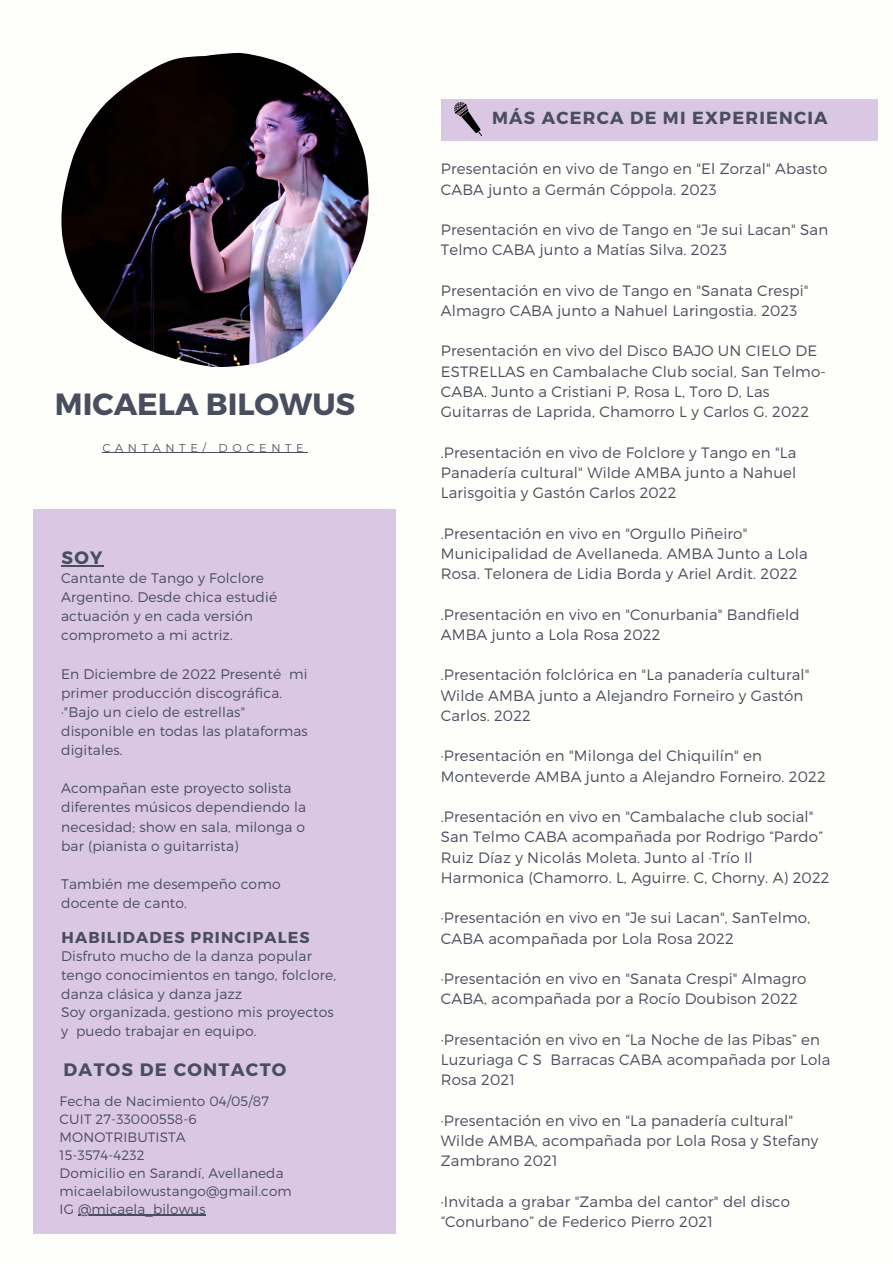
<style>
.page{position:relative;width:893px;height:1264px;background:#fff}
.page>*{position:absolute;margin:0;border:0;box-sizing:border-box;transform-origin:0 0}
.t1{font:700 30.6px "Montserrat";color:#494e5f}
.t2{font:700 18px "Montserrat";letter-spacing:.07em;color:#494e5f}
.t3{font:700 17.55px "Montserrat";letter-spacing:.07em;color:#494e5f}
.t4{font:700 15.75px "Montserrat";letter-spacing:.07em;color:#494e5f}
.t5{font:300 15px/20.2px "Montserrat";letter-spacing:.01em;color:#494e5f}
.t6{font:300 13.95px/19px "Montserrat";letter-spacing:.01em;color:#494e5f}
.t7{font:300 13.65px "Montserrat";letter-spacing:.01em;color:#494e5f}
.t8{font:11.25px "Montserrat";letter-spacing:.405em;color:#494e5f}
</style>
<div class="page">
<div style="left:0;top:0;width:892px;height:1262px;background:#fefefa"></div>
<div style="left:34px;top:509px;width:361px;height:724px;background:#dac7e4"></div>
<img style="left:61px;top:53px;width:307px;height:314px">
<hr style="left:102px;top:452px;width:206px;height:1px;background:#494e5f">
<hr style="left:62px;top:565px;width:42px;height:1px;background:#494e5f">
<div style="left:441px;top:99px;width:436px;height:41px;background:#dac7e4"></div>
<img style="left:454px;top:102px;width:27px;height:33px">
<hr style="left:78px;top:1214px;width:128px;height:1px;background:#494e5f">
<p class="t1" style="left:55px;top:384px;width:302px">MICAELA BILOWUS</p>
<p class="t8" style="left:102px;top:440px;width:203px">CANTANTE/ DOCENTE</p>
<p class="t2" style="left:62px;top:546px;width:42px">SOY</p>
<p class="t6" style="left:61px;top:567px;width:218px">Cantante de Tango y Folclore<br>Argentino. Desde chica estudié actuación y en cada versión comprometo a mi actriz.</p>
<p class="t6" style="left:61px;top:663px;width:248px">En Diciembre de 2022 Presenté mi primer producción discográfica.</p>
<p class="t6" style="left:61px;top:701px;width:248px">·"Bajo un cielo de estrellas" disponible en todas las plataformas digitales.</p>
<p class="t6" style="left:61px;top:778px;width:246px">Acompañan este proyecto solista diferentes músicos dependiendo la necesidad; show en sala, milonga o bar (pianista o guitarrista)</p>
<p class="t6" style="left:61px;top:873px;width:221px">También me desempeño como docente de canto.</p>
<p class="t4" style="left:62px;top:927px;width:249px">HABILIDADES PRINCIPALES</p>
<p class="t6" style="left:61px;top:946px;width:276px;line-height:18.6px">Disfruto mucho de la danza popular tengo conocimientos en tango, folclore, danza clásica y danza jazz</p>
<p class="t6" style="left:61px;top:1002px;width:274px;line-height:18.6px">Soy organizada, gestiono mis proyectos y puedo trabajar en equipo.</p>
<p class="t2" style="left:63px;top:1058px;width:224px">DATOS DE CONTACTO</p>
<p class="t7" style="left:60px;top:1091px;width:211px">Fecha de Nacimiento 04/05/87</p>
<p class="t7" style="left:60px;top:1109px;width:139px">CUIT 27-33000558-6</p>
<p class="t7" style="left:60px;top:1127px;width:127px">MONOTRIBUTISTA</p>
<p class="t7" style="left:60px;top:1145px;width:87px">15-3574-4232</p>
<p class="t7" style="left:60px;top:1163px;width:225px">Domicilio en Sarandí, Avellaneda</p>
<p class="t7" style="left:60px;top:1181px;width:233px">micaelabilowustango@gmail.com</p>
<p class="t7" style="left:60px;top:1199px;width:147px">IG @micaela_bilowus</p>
<p class="t3" style="left:492px;top:107px;width:337px">MÁS ACERCA DE MI EXPERIENCIA</p>
<p class="t5" style="left:441px;top:158px;width:388px">Presentación en vivo de Tango en "El Zorzal" Abasto<br>CABA junto a Germán Cóppola. 2023</p>
<p class="t5" style="left:441px;top:219px;width:389px">Presentación en vivo de Tango en "Je sui Lacan" San<br>Telmo CABA junto a Matías Silva. 2023</p>
<p class="t5" style="left:441px;top:279px;width:369px">Presentación en vivo de Tango en "Sanata Crespi"<br>Almagro CABA junto a Nahuel Laringostia. 2023</p>
<p class="t5" style="left:441px;top:340px;width:386px">Presentación en vivo del Disco BAJO UN CIELO DE ESTRELLAS en Cambalache Club social, San Telmo-CABA. Junto a Cristiani P, Rosa L, Toro D, Las Guitarras de Laprida, Chamorro L y Carlos G. 2022</p>
<p class="t5" style="left:441px;top:441px;width:357px;text-align:justify">.Presentación en vivo de Folclore y Tango en "La Panadería cultural" Wilde AMBA junto a Nahuel Larisgoitia y Gastón Carlos 2022</p>
<p class="t5" style="left:441px;top:522px;width:368px">.Presentación en vivo en "Orgullo Piñeiro"<br>Municipalidad de Avellaneda. AMBA Junto a Lola<br>Rosa. Telonera de Lidia Borda y Ariel Ardit. 2022</p>
<p class="t5" style="left:441px;top:603px;width:360px">.Presentación en vivo en "Conurbania" Bandfield<br>AMBA junto a Lola Rosa 2022</p>
<p class="t5" style="left:441px;top:664px;width:370px">.Presentación folclórica en "La panadería cultural"<br>Wilde AMBA junto a Alejandro Forneiro y Gastón<br>Carlos. 2022</p>
<p class="t5" style="left:441px;top:745px;width:386px">·Presentación en "Milonga del Chiquilín" en<br>Monteverde AMBA junto a Alejandro Forneiro. 2022</p>
<p class="t5" style="left:441px;top:805px;width:390px">.Presentación en vivo en "Cambalache club social" San Telmo CABA acompañada por Rodrigo “Pardo” Ruiz Díaz y Nicolás Moleta. Junto al ·Trío Il Harmonica (Chamorro. L, Aguirre. C, Chorny. A) 2022</p>
<p class="t5" style="left:441px;top:907px;width:371px">·Presentación en vivo en "Je sui Lacan", SanTelmo,<br>CABA acompañada por Lola Rosa 2022</p>
<p class="t5" style="left:441px;top:967px;width:367px">·Presentación en vivo en "Sanata Crespi" Almagro<br>CABA, acompañada por a Rocío Doubison 2022</p>
<p class="t5" style="left:441px;top:1028px;width:391px">·Presentación en vivo en “La Noche de las Pibas” en<br>Luzuriaga C S Barracas CABA acompañada por Lola<br>Rosa 2021</p>
<p class="t5" style="left:441px;top:1109px;width:379px">·Presentación en vivo en "La panadería cultural"<br>Wilde AMBA, acompañada por Lola Rosa y Stefany<br>Zambrano 2021</p>
<p class="t5" style="left:441px;top:1190px;width:351px">·Invitada a grabar "Zamba del cantor" del disco “Conurbano” de Federico Pierro 2021</p>
</div>
